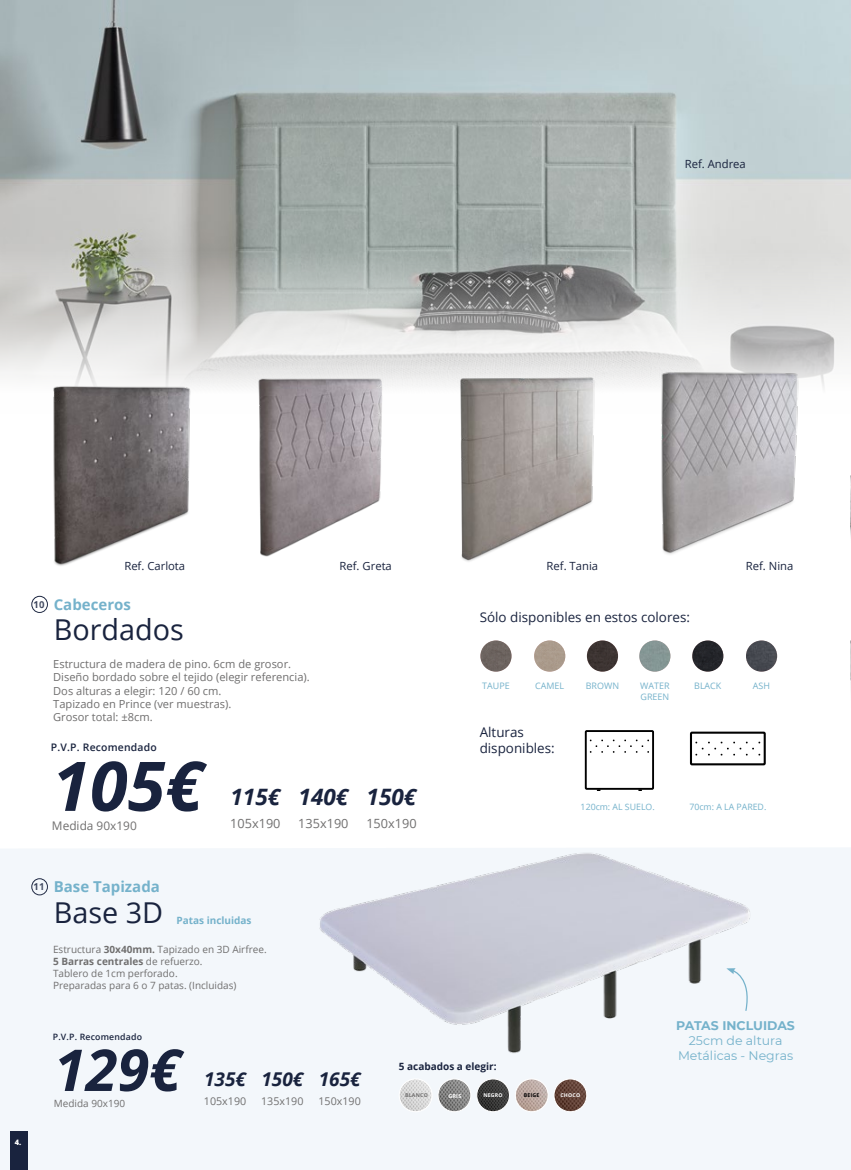
<style>
.page{position:relative;width:851px;height:1170px;background:#fff}
.page>*{position:absolute;margin:0;border:0;box-sizing:border-box;transform-origin:0 0}
.t1{font:italic 700 68.5px "Open Sans";color:#19233e}
.t2{font:italic 700 57.62px "Open Sans";color:#19233e}
.t3{font:28.75px "Open Sans";color:#19233e}
.t4{font:italic 700 22.62px "Open Sans";color:#19233e}
.t5{font:italic 700 19px "Open Sans";color:#19233e}
.t6{font:700 15px "Open Sans";color:#75b2cb}
.t7{font:13.38px/16.1px "Open Sans";color:#19233e}
.t8{font:12.75px "Open Sans";color:#706f6f}
.t9{font:12.5px/15px "Montserrat";color:#75b2cb;text-align:center}
.t10{font:700 12.5px "Montserrat";color:#75b2cb}
.t11{font:11.88px "Open Sans";color:#706f6f}
.t12{font:11.25px "Open Sans";color:#19233e}
.t13{font:11.12px/13.4px "Open Sans";color:#706f6f}
.t14{font:10.75px "Open Sans";color:#706f6f}
.t15{font:600 10.38px "Open Sans";letter-spacing:.02em;color:#19233e}
.t16{font:10px/12px "Open Sans";color:#706f6f}
.t17{font:700 10px "Open Sans";color:#19233e}
.t18{font:700 10px "Open Sans";color:#75b2cb}
.t19{font:8.88px/10.8px "Open Sans";color:#75b2cb}
.t20{font:8.75px "Open Sans";color:#75b2cb}
.t21{font:600 8.75px "Open Sans";letter-spacing:.02em;color:#19233e}
.t22{font:800 7.5px "Open Sans";color:#fff}
.t23{font:700 5.38px "Open Sans";color:#fff}
.t24{font:700 5.25px "Open Sans";letter-spacing:.04em;color:#fff}
.t25{font:700 5.25px "Open Sans";letter-spacing:.04em;color:#706f6f}
.t26{font:700 5.25px "Open Sans";letter-spacing:.04em;color:#000}
.s1{font-size:9.5px;color:#19233e}
.s2{font-weight:700}
</style>
<div class="page">
<div style="left:0;top:848px;width:850px;height:321px;background:#f3f7fb"></div>
<svg style="left:850px;top:0;width:1px;height:159px"></svg>
<img style="left:850px;top:640px;width:1px;height:45px">
<img style="left:850px;top:475px;width:1px;height:61px">
<div style="left:11px;top:1130px;width:17px;height:39px;background:#19233e"></div>
<img style="left:0;top:0;width:850px;height:388px">
<img style="left:26px;top:367px;width:199px;height:199px">
<img style="left:225px;top:360px;width:191px;height:197px">
<img style="left:425px;top:364px;width:207px;height:198px">
<img style="left:641px;top:361px;width:176px;height:193px">
<div style="left:31px;top:596px;width:17px;height:16px;border:1px solid #19233e;border-radius:50%"></div>
<img style="left:745px;top:640px;width:32px;height:31px;border-radius:16px">
<img style="left:692px;top:640px;width:31px;height:31px;border-radius:16px">
<img style="left:480px;top:640px;width:31px;height:31px;border-radius:16px">
<img style="left:534px;top:640px;width:31px;height:31px;border-radius:16px">
<img style="left:639px;top:640px;width:31px;height:31px;border-radius:16px">
<img style="left:586px;top:640px;width:32px;height:31px;border-radius:16px">
<img style="left:300px;top:848px;width:455px;height:223px">
<div style="left:31px;top:878px;width:17px;height:17px;border:1px solid #19233e;border-radius:50%"></div>
<img style="left:399px;top:1078px;width:33px;height:33px;border-radius:16px">
<div style="left:398px;top:1078px;width:34px;height:34px;border:1px solid #fff;border-radius:50%"></div>
<img style="left:476px;top:1078px;width:33px;height:33px;border-radius:16px">
<div style="left:476px;top:1078px;width:34px;height:34px;border:1px solid #fff;border-radius:50%"></div>
<img style="left:515px;top:1078px;width:33px;height:33px;border-radius:16px">
<div style="left:514px;top:1078px;width:34px;height:34px;border:1px solid #fff;border-radius:50%"></div>
<img style="left:554px;top:1078px;width:32px;height:33px;border-radius:16px">
<div style="left:553px;top:1078px;width:34px;height:34px;border:1px solid #fff;border-radius:50%"></div>
<img style="left:438px;top:1078px;width:33px;height:33px;border-radius:16px">
<div style="left:437px;top:1078px;width:34px;height:34px;border:1px solid #fff;border-radius:50%"></div>
<svg style="left:726px;top:968px;width:26px;height:44px"></svg>
<div style="left:584px;top:730px;width:70px;height:59px;border:2px solid #000"></div>
<svg style="left:589px;top:739px;width:60px;height:13px"></svg>
<div style="left:689px;top:731px;width:76px;height:34px;border:2px solid #000"></div>
<svg style="left:695px;top:741px;width:65px;height:14px"></svg>
<p class="t12" style="left:684px;top:156px;width:63px">Ref. Andrea</p>
<p class="t12" style="left:124px;top:558px;width:62px">Ref. Carlota</p>
<p class="t12" style="left:339px;top:558px;width:54px">Ref. Greta</p>
<p class="t12" style="left:546px;top:558px;width:53px">Ref. Tania</p>
<p class="t12" style="left:745px;top:558px;width:49px">Ref. Nina</p>
<h3 class="t6" style="left:34px;top:594px;width:99px"><span class="s1">10</span> Cabeceros</h3>
<h3 class="t3" style="left:54px;top:610px;width:132px">Bordados</h3>
<p class="t13" style="left:53px;top:657px;width:258px">Estructura de madera de pino. 6cm de grosor.<br>Diseño bordado sobre el tejido (elegir referencia).<br>Dos alturas a elegir: 120 / 60 cm.<br>Tapizado en Prince (ver muestras).<br>Grosor total: ±8cm.</p>
<p class="t15" style="left:51px;top:740px;width:108px">P.V.P. Recomendado</p>
<h1 class="t1" style="left:52px;top:737px;width:152px">105€</h1>
<p class="t11" style="left:52px;top:817px;width:86px">Medida 90x190</p>
<h3 class="t4" style="left:230px;top:780px;width:187px">115€ 140€ 150€</h3>
<p class="t8" style="left:230px;top:814px;width:52px">105x190</p>
<p class="t8" style="left:298px;top:814px;width:52px">135x190</p>
<p class="t8" style="left:366px;top:814px;width:52px">150x190</p>
<p class="t7" style="left:479px;top:608px;width:212px">Sólo disponibles en estos colores:</p>
<p class="t19" style="left:482px;top:680px;width:29px">TAUPE</p>
<p class="t19" style="left:585px;top:680px;width:35px">BROWN</p>
<p class="t19" style="left:640px;top:680px;width:31px">WATER<br>GREEN</p>
<p class="t19" style="left:535px;top:680px;width:30px">CAMEL</p>
<p class="t19" style="left:694px;top:680px;width:29px">BLACK</p>
<p class="t19" style="left:752px;top:680px;width:19px">ASH</p>
<p class="t7" style="left:479px;top:723px;width:77px">Alturas disponibles:</p>
<p class="t20" style="left:580px;top:800px;width:75px">120cm: AL SUELO.</p>
<p class="t20" style="left:689px;top:800px;width:78px">70cm: A LA PARED.</p>
<h3 class="t6" style="left:34px;top:876px;width:128px"><span class="s1">11</span> Base Tapizada</h3>
<h3 class="t3" style="left:54px;top:892px;width:111px">Base 3D</h3>
<p class="t18" style="left:176px;top:912px;width:77px">Patas incluidas</p>
<p class="t16" style="left:53px;top:943px;width:215px">Estructura <span class="s2">30x40mm.</span> Tapizado en 3D Airfree.<br><span class="s2">5 Barras centrales</span> de refuerzo.<br>Tablero de 1cm perforado.<br>Preparadas para 6 o 7 patas. (Incluidas)</p>
<p class="t22" style="left:15px;top:1136px;width:8px">4.</p>
<p class="t21" style="left:53px;top:1031px;width:91px">P.V.P. Recomendado</p>
<h2 class="t2" style="left:54px;top:1029px;width:129px">129€</h2>
<p class="t16" style="left:54px;top:1096px;width:73px">Medida 90x190</p>
<h3 class="t5" style="left:204px;top:1065px;width:158px">135€ 150€ 165€</h3>
<p class="t14" style="left:204px;top:1093px;width:44px">105x190</p>
<p class="t14" style="left:261px;top:1093px;width:44px">135x190</p>
<p class="t14" style="left:318px;top:1093px;width:44px">150x190</p>
<p class="t17" style="left:399px;top:1059px;width:99px">5 acabados a elegir:</p>
<p class="t25" style="left:405px;top:1091px;width:24px">BLANCO</p>
<p class="t23" style="left:448px;top:1091px;width:14px">GRIS</p>
<p class="t24" style="left:483px;top:1091px;width:21px">NEGRO</p>
<p class="t26" style="left:523px;top:1091px;width:17px">BEIGE</p>
<p class="t24" style="left:560px;top:1091px;width:21px">CHOCO</p>
<p class="t10" style="left:676px;top:1016px;width:120px">PATAS INCLUIDAS</p>
<p class="t9" style="left:678px;top:1032px;width:117px">25cm de altura<br>Metálicas - Negras</p>
</div>
